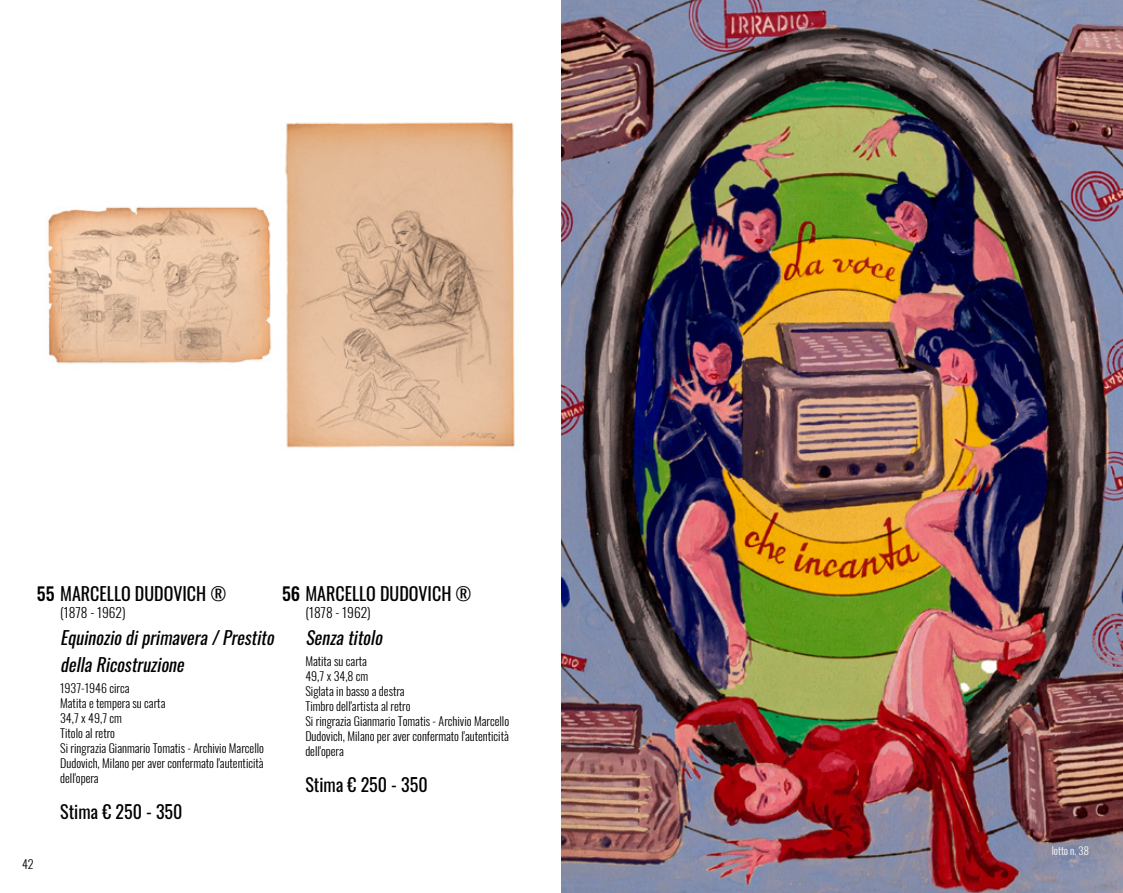
<style>
.page{position:relative;width:1123px;height:893px;background:#fff}
.page>*{position:absolute;margin:0;border:0;box-sizing:border-box;transform-origin:0 0}
.t1{font:18px "Oswald";color:#000}
.t2{font:italic 18px/27px "Oswald";color:#000}
.t3{font:300 13.5px "Oswald";color:#000}
.t4{font:300 12px/15px "Oswald";color:#000}
.t5{font:300 10.5px "Oswald";color:#fff}
.s1{font-weight:500}
</style>
<div class="page">
<img style="left:561px;top:0;width:562px;height:893px">
<img style="left:45px;top:206px;width:227px;height:158px">
<img style="left:285px;top:122px;width:230px;height:326px">
<h1 class="t1" style="left:37px;top:578px;width:191px"><span class="s1">55</span> MARCELLO DUDOVICH ®</h1>
<p class="t3" style="left:60px;top:600px;width:67px">(1878 - 1962)</p>
<h1 class="t2" style="left:60px;top:622px;width:220px">Equinoziodiprimavera/Prestito dellaRicostruzione</h1>
<p class="t4" style="left:60px;top:679px;width:205px">1937-1946 circa<br>Matita e tempera su carta<br>34,7 x 49,7 cm<br>Titolo al retro<br>Si ringrazia Gianmario Tomatis - Archivio Marcello<br>Dudovich, Milano per aver confermato l'autenticità dell'opera</p>
<h1 class="t1" style="left:60px;top:795px;width:124px">Stima € 250 - 350</h1>
<h1 class="t1" style="left:282px;top:578px;width:191px"><span class="s1">56</span> MARCELLO DUDOVICH ®</h1>
<p class="t3" style="left:305px;top:600px;width:67px">(1878 - 1962)</p>
<h1 class="t2" style="left:305px;top:622px;width:83px">Senzatitolo</h1>
<p class="t4" style="left:305px;top:652px;width:205px">Matita su carta<br>49,7 x 34,8 cm<br>Siglata in basso a destra<br>Timbro dell'artista al retro<br>Si ringrazia Gianmario Tomatis - Archivio Marcello<br>Dudovich, Milano per aver confermato l'autenticità dell'opera</p>
<h1 class="t1" style="left:305px;top:768px;width:124px">Stima € 250 - 350</h1>
<p class="t4" style="left:22px;top:855px;width:13px">42</p>
<p class="t5" style="left:1051px;top:841px;width:39px">lotto n. 38</p>
</div>
